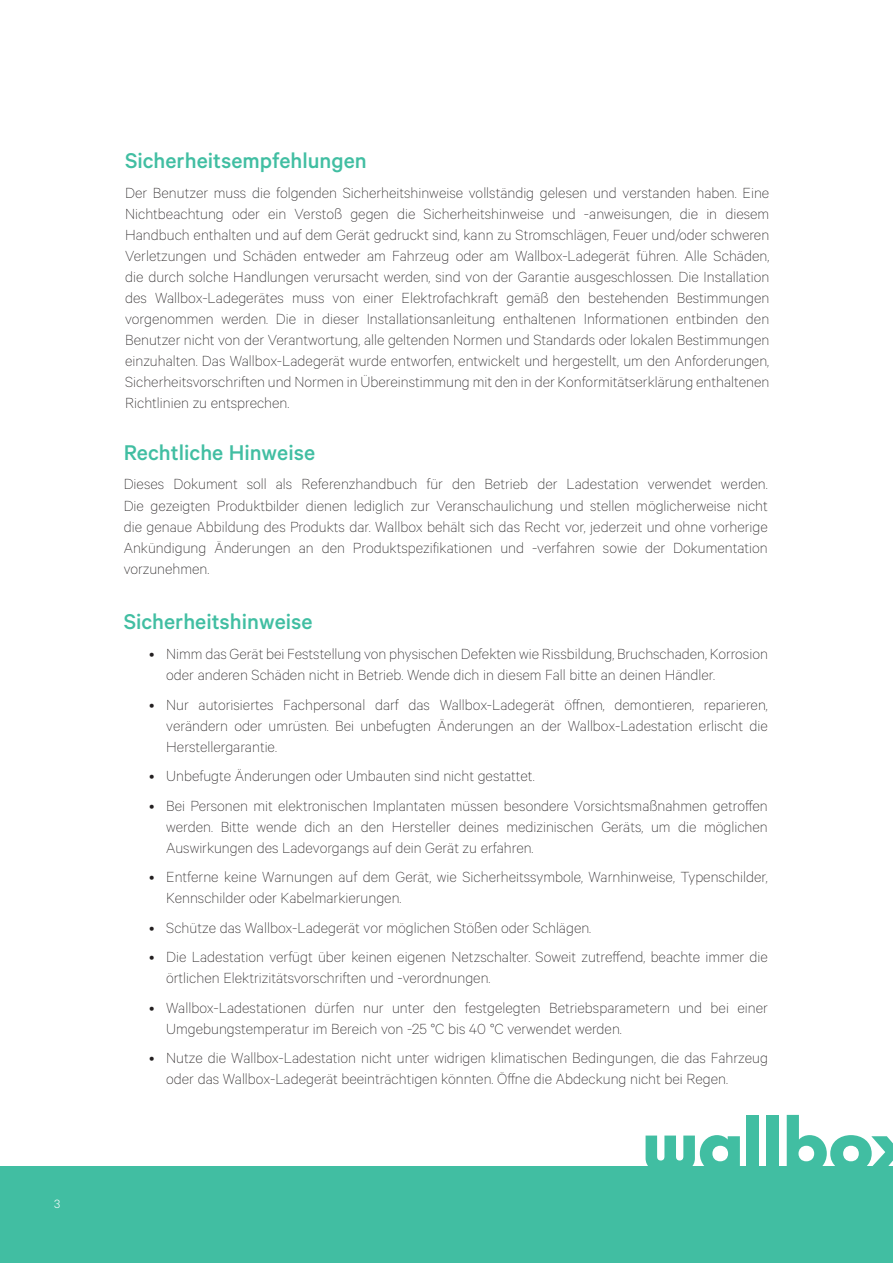
<style>
.page{position:relative;width:893px;height:1263px;background:#fff}
.page>*{position:absolute;margin:0;border:0;box-sizing:border-box;transform-origin:0 0}
.titulos{font:500 24px "Calibre";color:#41bea2}
.indice{font:100 16.5px/21px "Calibre";color:#231f20}
.t1{font:300 13.5px "Calibre";color:#fff}
</style>
<div class="page">
<div style="left:0;top:1167px;width:893px;height:96px;background:#41bea2"></div>
<svg style="left:646px;top:1135px;width:94px;height:32px"></svg>
<div style="left:747px;top:1115px;width:12px;height:56px;background:#41bea2"></div>
<div style="left:767px;top:1115px;width:12px;height:56px;background:#41bea2"></div>
<svg style="left:787px;top:1115px;width:106px;height:52px"></svg>
<p class="t1" style="left:54px;top:1195px;width:8px">3</p>
<p class="titulos" style="left:125px;top:147px;width:243px">Sicherheitsempfehlungen</p>
<p class="indice" style="left:125px;top:181px;width:646px;text-align:justify">Der Benutzer muss die folgenden Sicherheitshinweise vollständig gelesen und verstanden haben. Eine Nichtbeachtung oder ein Verstoß gegen die Sicherheitshinweise und -anweisungen, die in diesem Handbuch enthalten und auf dem Gerät gedruckt sind, kann zu Stromschlägen, Feuer und/oder schweren Verletzungen und Schäden entweder am Fahrzeug oder am Wallbox-Ladegerät führen. Alle Schäden, die durch solche Handlungen verursacht werden, sind von der Garantie ausgeschlossen. Die Installation des Wallbox-Ladegerätes muss von einer Elektrofachkraft gemäß den bestehenden Bestimmungen vorgenommen werden. Die in dieser Installationsanleitung enthaltenen Informationen entbinden den Benutzer nicht von der Verantwortung, alle geltenden Normen und Standards oder lokalen Bestimmungen einzuhalten. Das Wallbox-Ladegerät wurde entworfen, entwickelt und hergestellt, um den Anforderungen, Sicherheitsvorschriften und Normen in Übereinstimmung mit den in der Konformitätserklärung enthaltenen Richtlinien zu entsprechen.</p>
<p class="titulos" style="left:124px;top:438px;width:193px">Rechtliche Hinweise</p>
<p class="indice" style="left:124px;top:473px;width:646px;text-align:justify">Dieses Dokument soll als Referenzhandbuch für den Betrieb der Ladestation verwendet werden.<br>Die gezeigten Produktbilder dienen lediglich zur Veranschaulichung und stellen möglicherweise nicht die genaue Abbildung des Produkts dar. Wallbox behält sich das Recht vor, jederzeit und ohne vorherige Ankündigung Änderungen an den Produktspezifikationen und -verfahren sowie der Dokumentation vorzunehmen.</p>
<p class="titulos" style="left:124px;top:608px;width:190px">Sicherheitshinweise</p>
<p class="indice" style="left:166px;top:643px;width:603px;text-indent:-17px">• Nimm das Gerät bei Feststellung von physischen Defekten wie Rissbildung, Bruchschaden, Korrosion oder anderen Schäden nicht in Betrieb. Wende dich in diesem Fall bitte an deinen Händler.</p>
<p class="indice" style="left:166px;top:693px;width:603px;text-align:justify;text-indent:-17px">• Nur autorisiertes Fachpersonal darf das Wallbox-Ladegerät öffnen, demontieren, reparieren, verändern oder umrüsten. Bei unbefugten Änderungen an der Wallbox-Ladestation erlischt die Herstellergarantie.</p>
<p class="indice" style="left:149px;top:765px;width:387px">• Unbefugte Änderungen oder Umbauten sind nicht gestattet.</p>
<p class="indice" style="left:166px;top:794px;width:603px;text-align:justify;text-indent:-17px">• Bei Personen mit elektronischen Implantaten müssen besondere Vorsichtsmaßnahmen getroffen werden. Bitte wende dich an den Hersteller deines medizinischen Geräts, um die möglichen Auswirkungen des Ladevorgangs auf dein Gerät zu erfahren.</p>
<p class="indice" style="left:166px;top:866px;width:603px;text-indent:-17px">• Entferne keine Warnungen auf dem Gerät, wie Sicherheitssymbole, Warnhinweise, Typenschilder,<br>Kennschilder oder Kabelmarkierungen.</p>
<p class="indice" style="left:149px;top:916px;width:444px">• Schütze das Wallbox-Ladegerät vor möglichen Stößen oder Schlägen.</p>
<p class="indice" style="left:166px;top:946px;width:603px;text-indent:-17px">• Die Ladestation verfügt über keinen eigenen Netzschalter. Soweit zutreffend, beachte immer die örtlichen Elektrizitätsvorschriften und -verordnungen.</p>
<p class="indice" style="left:166px;top:996px;width:603px;text-indent:-17px">• Wallbox-Ladestationen dürfen nur unter den festgelegten Betriebsparametern und bei einer<br>Umgebungstemperatur im Bereich von -25 °C bis 40 °C verwendet werden.</p>
<p class="indice" style="left:166px;top:1047px;width:603px;text-indent:-17px">• Nutze die Wallbox-Ladestation nicht unter widrigen klimatischen Bedingungen, die das Fahrzeug oder das Wallbox-Ladegerät beeinträchtigen könnten. Öffne die Abdeckung nicht bei Regen.</p>
</div>
